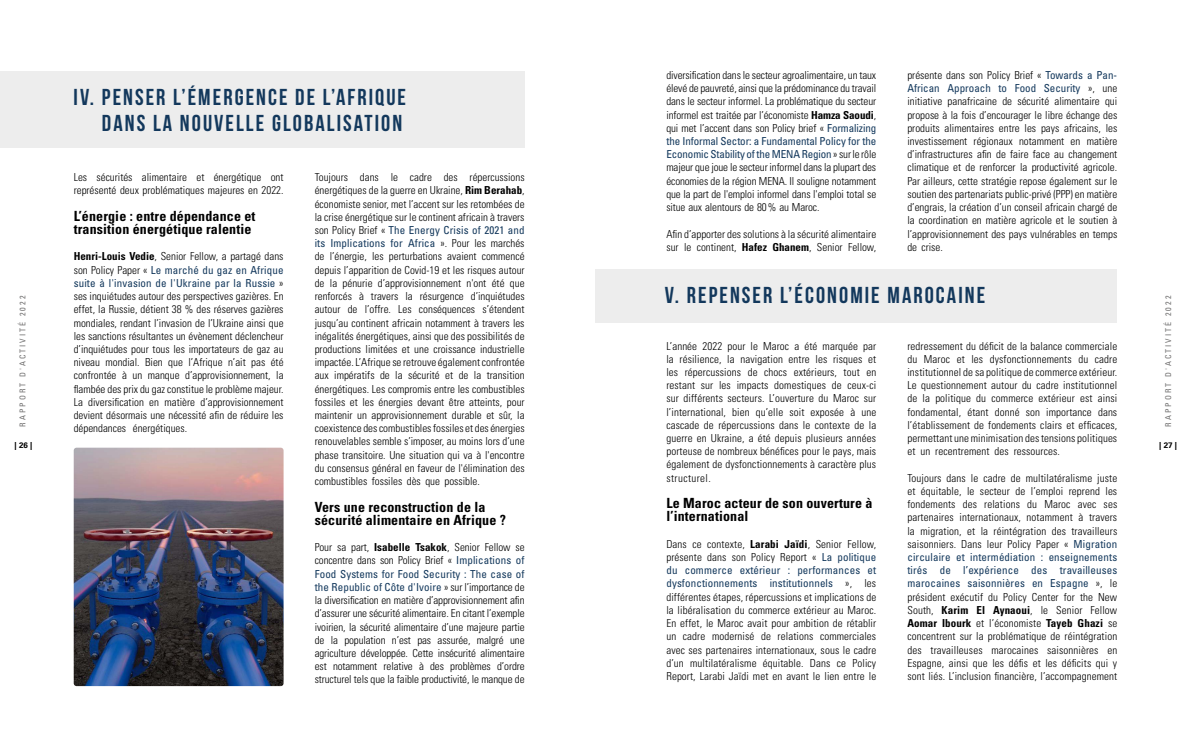
<style>
.page{position:relative;width:1191px;height:738px;background:#fff}
.page>*{position:absolute;margin:0;border:0;box-sizing:border-box;transform-origin:0 0}
.t1{font:23px/26px "Bebas Neue";letter-spacing:.09em;color:#13385c;text-align:right}
.t2{font:700 condensed 14px/13.2px "Univers LT Std";letter-spacing:.01em;color:#000}
.t3{font:300 condensed 11px/13.2px "Univers LT Std";color:#000;text-align:justify}
.t4{font:condensed 8px "Univers LT Std";letter-spacing:.25em;color:#706f6f}
.t5{font:700 8px "Univers LT Std";color:#000}
.s1{font-weight:700}
.s2{font-weight:400;color:#13385c}
</style>
<div class="page">
<img style="left:74px;top:447px;width:209px;height:238px">
<div style="left:0;top:71px;width:524px;height:76px;background:#ededed"></div>
<div style="left:595px;top:269px;width:522px;height:53px;background:#ededed"></div>
<p class="t3" style="left:666px;top:68px;width:211px">diversification dans le secteur agroalimentaire, un taux élevé de pauvreté, ainsi que la prédominance du travail dans le secteur informel. La problématique du secteur informel est traitée par l’économiste <span class="s1">Hamza Saoudi</span>, qui met l’accent dans son Policy brief « <span class="s2">Formalizing the Informal Sector: a Fundamental Policy for the Economic Stability of the MENA Region</span> » sur le rôle majeur que joue le secteur informel dans la plupart des économies de la région MENA. Il souligne notamment que la part de l'emploi informel dans l'emploi total se situe aux alentours de 80% au Maroc.</p>
<p class="t3" style="left:666px;top:227px;width:211px">Afin d’apporter des solutions à la sécurité alimentaire sur le continent, <span class="s1">Hafez Ghanem</span>, Senior Fellow,</p>
<p class="t3" style="left:907px;top:68px;width:211px">présente dans son Policy Brief « <span class="s2">Towards a Pan-African Approach to Food Security</span> », une initiative panafricaine de sécurité alimentaire qui propose à la fois d’encourager le libre échange des produits alimentaires entre les pays africains, les investissement régionaux notamment en matière d’infrastructures afin de faire face au changement climatique et de renforcer la productivité agricole.<br>Par ailleurs, cette stratégie repose également sur le soutien des partenariats public-privé (PPP) en matière d’engrais, la création d’un conseil africain chargé de la coordination en matière agricole et le soutien à l’approvisionnement des pays vulnérables en temps de crise.</p>
<h1 class="t1" style="left:74px;top:84px;width:334px">IV. PENSER L’ÉMERGENCE DE L’AFRIQUE<br>DANS LA NOUVELLE GLOBALISATION</h1>
<p class="t3" style="left:74px;top:170px;width:211px">Les sécurités alimentaire et énergétique ont représenté deux problématiques majeures en 2022.</p>
<p class="t2" style="left:74px;top:209px;width:183px">L’énergie : entre dépendance et transition énergétique ralentie</p>
<p class="t3" style="left:74px;top:250px;width:211px"><span class="s1">Henri-Louis Vedie</span>, Senior Fellow, a partagé dans son Policy Paper « <span class="s2">Le marché du gaz en Afrique suite à l'invasion de l'Ukraine par la Russie</span> » ses inquiétudes autour des perspectives gazières. En effet, la Russie, détient 38 % des réserves gazières mondiales, rendant l’invasion de l’Ukraine ainsi que les sanctions résultantes un évènement déclencheur d’inquiétudes pour tous les importateurs de gaz au niveau mondial. Bien que l’Afrique n’ait pas été confrontée à un manque d’approvisionnement, la flambée des prix du gaz constitue le problème majeur.<br>La diversification en matière d’approvisionnement devient désormais une nécessité afin de réduire les dépendances énergétiques.</p>
<p class="t3" style="left:315px;top:170px;width:211px">Toujours dans le cadre des répercussions énergétiques de la guerre en Ukraine, <span class="s1">Rim Berahab</span>, économiste senior, met l’accent sur les retombées de la crise énergétique sur le continent africain à travers son Policy Brief « <span class="s2">The Energy Crisis of 2021 and its Implications for Africa</span> ». Pour les marchés de l’énergie, les perturbations avaient commencé depuis l’apparition de Covid-19 et les risques autour de la pénurie d’approvisionnement n'ont été que renforcés à travers la résurgence d’inquiétudes autour de l’offre. Les conséquences s’étendent jusqu’au continent africain notamment à travers les inégalités énergétiques, ainsi que des possibilités de productions limitées et une croissance industrielle impactée. L’Afrique se retrouve également confrontée aux impératifs de la sécurité et de la transition énergétiques. Les compromis entre les combustibles fossiles et les énergies devant être atteints, pour maintenir un approvisionnement durable et sûr, la coexistence des combustibles fossiles et des énergies renouvelables semble s’imposer, au moins lors d’une phase transitoire. Une situation qui va à l'encontre du consensus général en faveur de l'élimination des combustibles fossiles dès que possible.</p>
<p class="t2" style="left:315px;top:499px;width:193px">Vers une reconstruction de la sécurité alimentaire en Afrique ?</p>
<p class="t3" style="left:315px;top:540px;width:211px">Pour sa part, <span class="s1">Isabelle Tsakok</span>, Senior Fellow se concentre dans son Policy Brief « <span class="s2">Implications of Food Systems for Food Security : The case of the Republic of Côte d'Ivoire</span> » sur l’importance de la diversification en matière d’approvisionnement afin d’assurer une sécurité alimentaire. En citant l’exemple ivoirien, la sécurité alimentaire d’une majeure partie de la population n’est pas assurée, malgré une agriculture développée. Cette insécurité alimentaire est notamment relative à des problèmes d’ordre structurel tels que la faible productivité, le manque de</p>
<h1 class="t1" style="left:665px;top:282px;width:322px">V. REPENSER L’ÉCONOMIE MAROCAINE</h1>
<p class="t4" style="left:18px;top:426px;width:132px;rotate:-90deg">RAPPORT D'ACTIVITÉ 2022</p>
<p class="t4" style="left:1163px;top:426px;width:132px;rotate:-90deg">RAPPORT D'ACTIVITÉ 2022</p>
<p class="t5" style="left:15px;top:440px;width:19px">| 26 |</p>
<p class="t5" style="left:1159px;top:440px;width:19px">| 27 |</p>
<p class="t3" style="left:907px;top:339px;width:211px">redressement du déficit de la balance commerciale du Maroc et les dysfonctionnements du cadre institutionnel de sa politique de commerce extérieur.<br>Le questionnement autour du cadre institutionnel de la politique du commerce extérieur est ainsi fondamental, étant donné son importance dans l’établissement de fondements clairs et efficaces, permettant une minimisation des tensions politiques et un recentrement des ressources.</p>
<p class="t3" style="left:907px;top:471px;width:211px">Toujours dans le cadre de multilatéralisme juste et équitable, le secteur de l’emploi reprend les fondements des relations du Maroc avec ses partenaires internationaux, notamment à travers la migration, et la réintégration des travailleurs saisonniers. Dans leur Policy Paper « <span class="s2">Migration circulaire et intermédiation : enseignements tirés de l’expérience des travailleuses marocaines saisonnières en Espagne</span> », le président exécutif du Policy Center for the New South, <span class="s1">Karim El Aynaoui</span>, le Senior Fellow <span class="s1">Aomar Ibourk</span> et l’économiste <span class="s1">Tayeb Ghazi</span> se concentrent sur la problématique de réintégration des travailleuses marocaines saisonnières en Espagne, ainsi que les défis et les déficits qui y sont liés. L’inclusion financière, l’accompagnement</p>
<p class="t3" style="left:666px;top:339px;width:211px">L’année 2022 pour le Maroc a été marquée par la résilience, la navigation entre les risques et les répercussions de chocs extérieurs, tout en restant sur les impacts domestiques de ceux-ci sur différents secteurs. L’ouverture du Maroc sur l’international, bien qu’elle soit exposée à une cascade de répercussions dans le contexte de la guerre en Ukraine, a été depuis plusieurs années porteuse de nombreux bénéfices pour le pays, mais également de dysfonctionnements à caractère plus structurel.</p>
<p class="t2" style="left:666px;top:496px;width:208px">Le Maroc acteur de son ouverture à l’international</p>
<p class="t3" style="left:666px;top:537px;width:211px">Dans ce contexte, <span class="s1">Larabi Jaïdi</span>, Senior Fellow, présente dans son Policy Report « <span class="s2">La politique du commerce extérieur : performances et dysfonctionnements institutionnels</span> », les différentes étapes, répercussions et implications de la libéralisation du commerce extérieur au Maroc.<br>En effet, le Maroc avait pour ambition de rétablir un cadre modernisé de relations commerciales avec ses partenaires internationaux, sous le cadre d’un multilatéralisme équitable. Dans ce Policy Report, Larabi Jaïdi met en avant le lien entre le</p>
</div>
